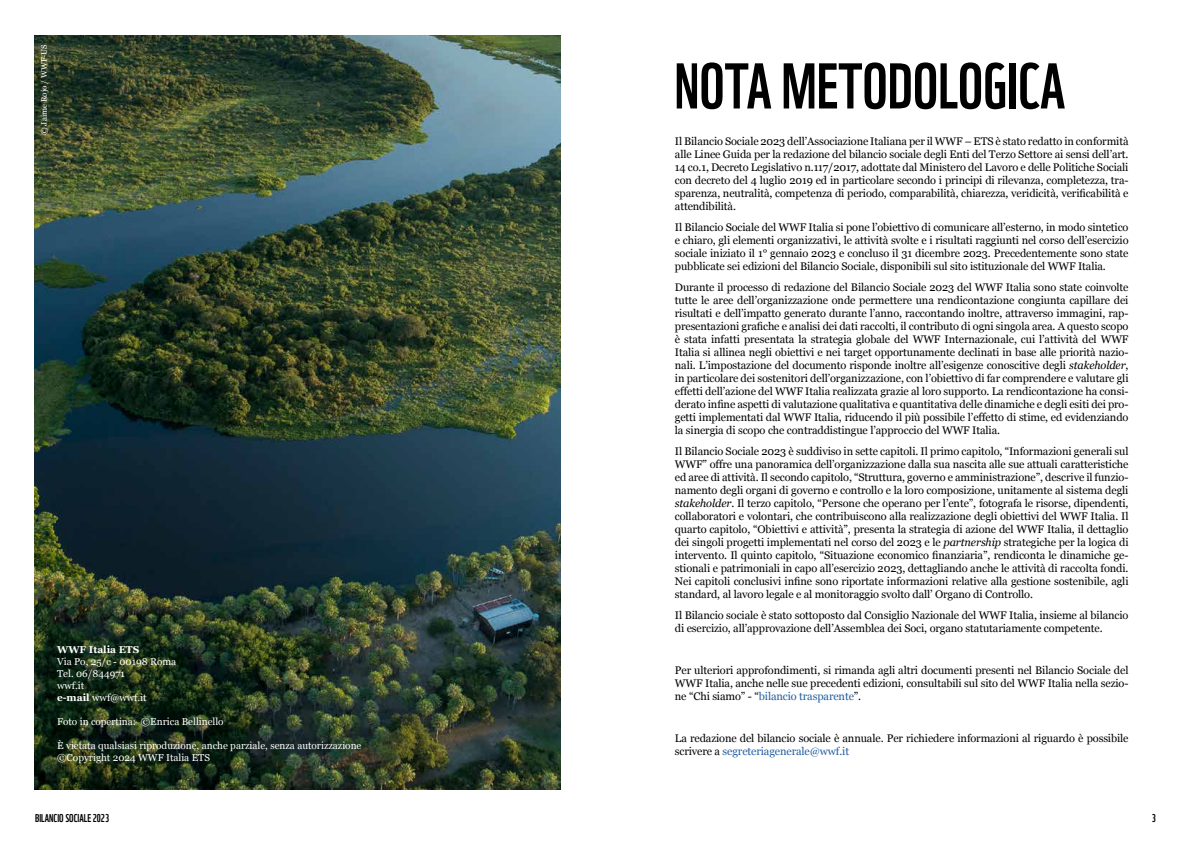
<style>
.page{position:relative;width:1191px;height:842px;background:#fff}
.page>*{position:absolute;margin:0;border:0;box-sizing:border-box;transform-origin:0 0}
.t1{font:62.7px "WWF";color:#000}
.t2{font:11px/13px "Georgia";letter-spacing:-.01em;color:#000;text-align:justify}
.t3{font:11px "WWF";color:#000}
.t4{font:10px/12px "Georgia";color:#fff}
.t5{font:700 10px "Georgia";color:#fff}
.t6{font:8px "Georgia";color:#fff}
.s1{font-weight:700}
.s2{font-style:italic}
.s3{color:#215e9e}
</style>
<div class="page">
<img style="left:35px;top:35px;width:525px;height:754px">
<p class="t6" style="left:38px;top:135px;width:92px;rotate:-90deg">© Jaime Rojo / WWF-US</p>
<p class="t5" style="left:57px;top:641px;width:84px">WWF Italia ETS</p>
<p class="t4" style="left:57px;top:655px;width:121px">Via Po, 25/c - 00198 Roma<br>Tel. 06/844971<br>wwf.it<br><span class="s1">e-mail</span> wwf@wwf.it</p>
<p class="t4" style="left:57px;top:715px;width:168px">Foto in copertina: ©Enrica Bellinello</p>
<p class="t4" style="left:57px;top:739px;width:306px">È vietata qualsiasi riproduzione, anche parziale, senza autorizzazione ©Copyright 2024 WWF Italia ETS</p>
<h1 class="t1" style="left:674px;top:37px;width:392px">NOTA METODOLOGICA</h1>
<p class="t2" style="left:675px;top:134px;width:455px">Il Bilancio Sociale 2023 dell’Associazione Italiana per il WWF – ETS è stato redatto in conformità alle Linee Guida per la redazione del bilancio sociale degli Enti del Terzo Settore ai sensi dell’art.<br>14 co.1, Decreto Legislativo n.117/2017, adottate dal Ministero del Lavoro e delle Politiche Sociali con decreto del 4 luglio 2019 ed in particolare secondo i principi di rilevanza, completezza, tra&shy;sparenza, neutralità, competenza di periodo, comparabilità, chiarezza, veridicità, verificabilità e attendibilità.</p>
<p class="t2" style="left:675px;top:220px;width:455px">Il Bilancio Sociale del WWF Italia si pone l’obiettivo di comunicare all’esterno, in modo sintetico e chiaro, gli elementi organizzativi, le attività svolte e i risultati raggiunti nel corso dell’esercizio sociale iniziato il 1° gennaio 2023 e concluso il 31 dicembre 2023. Precedentemente sono state pubblicate sei edizioni del Bilancio Sociale, disponibili sul sito istituzionale del WWF Italia.</p>
<p class="t2" style="left:675px;top:280px;width:455px">Durante il processo di redazione del Bilancio Sociale 2023 del WWF Italia sono state coinvolte tutte le aree dell’organizzazione onde permettere una rendicontazione congiunta capillare dei risultati e dell’impatto generato durante l’anno, raccontando inoltre, attraverso immagini, rap&shy;presentazioni grafiche e analisi dei dati raccolti, il contributo di ogni singola area. A questo scopo è stata infatti presentata la strategia globale del WWF Internazionale, cui l’attività del WWF Italia si allinea negli obiettivi e nei target opportunamente declinati in base alle priorità nazio&shy;nali. L’impostazione del documento risponde inoltre all’esigenze conoscitive degli <span class="s2">stakeholder</span>, in particolare dei sostenitori dell’organizzazione, con l’obiettivo di far comprendere e valutare gli effetti dell’azione del WWF Italia realizzata grazie al loro supporto. La rendicontazione ha consi&shy;derato infine aspetti di valutazione qualitativa e quantitativa delle dinamiche e degli esiti dei pro&shy;getti implementati dal WWF Italia, riducendo il più possibile l’effetto di stime, ed evidenziando la sinergia di scopo che contraddistingue l’approccio del WWF Italia.</p>
<p class="t2" style="left:675px;top:444px;width:455px">Il Bilancio Sociale 2023 è suddiviso in sette capitoli. Il primo capitolo, “Informazioni generali sul WWF” offre una panoramica dell’organizzazione dalla sua nascita alle sue attuali caratteristiche ed aree di attività. Il secondo capitolo, “Struttura, governo e amministrazione”, descrive il funzio&shy;namento degli organi di governo e controllo e la loro composizione, unitamente al sistema degli <span class="s2">stakeholder</span>. Il terzo capitolo, “Persone che operano per l’ente”, fotografa le risorse, dipendenti, collaboratori e volontari, che contribuiscono alla realizzazione degli obiettivi del WWF Italia. Il quarto capitolo, “Obiettivi e attività”, presenta la strategia di azione del WWF Italia, il dettaglio dei singoli progetti implementati nel corso del 2023 e le <span class="s2">partnership</span> strategiche per la logica di intervento. Il quinto capitolo, “Situazione economico finanziaria”, rendiconta le dinamiche ge&shy;stionali e patrimoniali in capo all’esercizio 2023, dettagliando anche le attività di raccolta fondi.<br>Nei capitoli conclusivi infine sono riportate informazioni relative alla gestione sostenibile, agli standard, al lavoro legale e al monitoraggio svolto dall’ Organo di Controllo.</p>
<p class="t2" style="left:675px;top:608px;width:455px">Il Bilancio sociale è stato sottoposto dal Consiglio Nazionale del WWF Italia, insieme al bilancio di esercizio, all’approvazione dell’Assemblea dei Soci, organo statutariamente competente.</p>
<p class="t2" style="left:675px;top:663px;width:455px">Per ulteriori approfondimenti, si rimanda agli altri documenti presenti nel Bilancio Sociale del WWF Italia, anche nelle sue precedenti edizioni, consultabili sul sito del WWF Italia nella sezio&shy;ne “Chi siamo” - “<span class="s3">bilancio trasparente</span>”.</p>
<p class="t2" style="left:675px;top:731px;width:455px">La redazione del bilancio sociale è annuale. Per richiedere informazioni al riguardo è possibile scrivere a <span class="s3">segreteriagenerale@wwf.it</span></p>
<p class="t3" style="left:35px;top:810px;width:76px">BILANCIO SOCIALE 2023</p>
<p class="t3" style="left:1151px;top:810px;width:6px">3</p>
</div>
